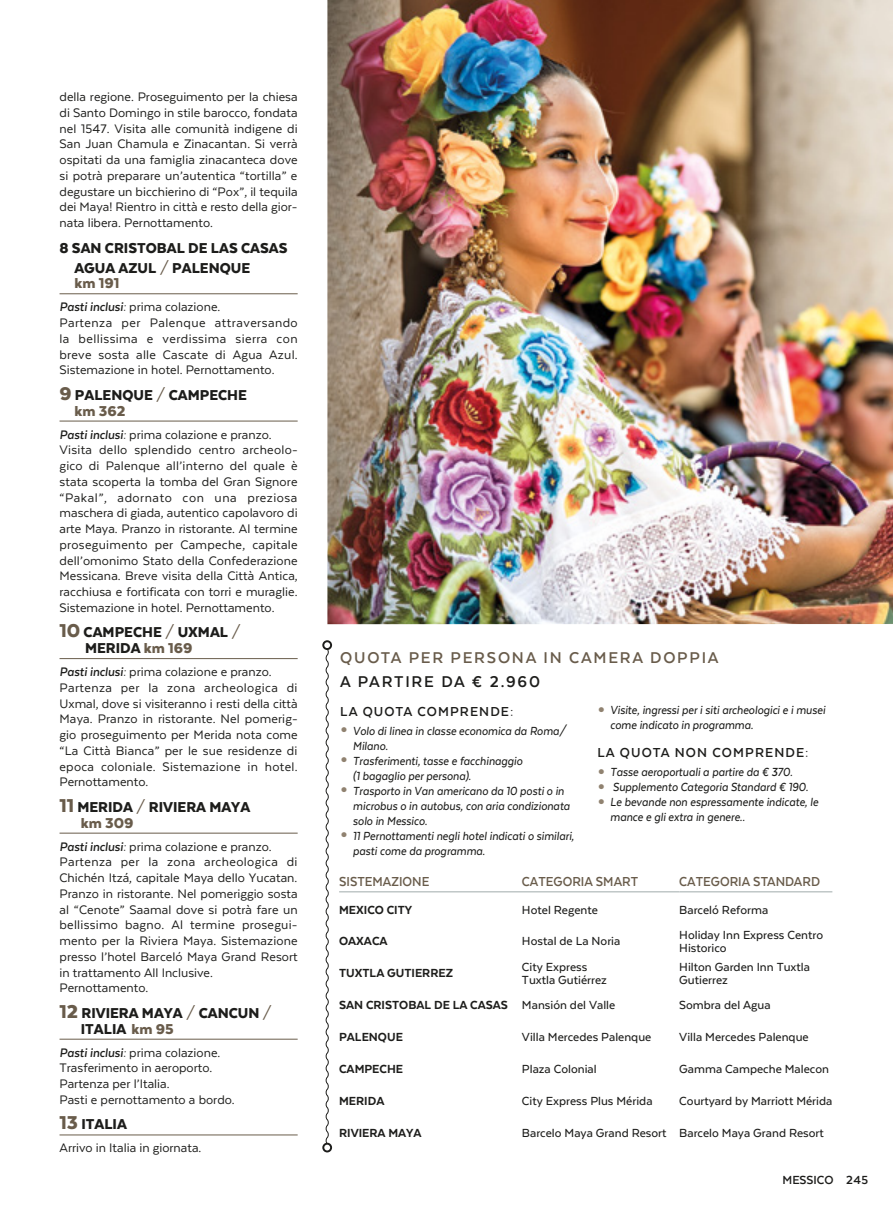
<style>
.page{position:relative;width:893px;height:1212px;background:#fff}
.page>*{position:absolute;margin:0;border:0;box-sizing:border-box;transform-origin:0 0}
.t1{font:700 18px "Texta";letter-spacing:.1em;color:#695c4b}
.t2{font:700 18px "Texta";letter-spacing:.1em;color:#1d1d1b}
.t3{font:900 16.5px/15.8px "Texta";color:#1d1d1b}
.t4{font:900 16.5px "Texta";color:#695c4b}
.t5{font:700 15px "Texta";color:#695c4b;scale:.95 1}
.t6{font:700 15px "Texta";letter-spacing:.075em;color:#1d1d1b}
.t7{font:14.25px/15.8px "Texta";letter-spacing:.005em;color:#1d1d1b}
.t8{font:italic 500 13.5px/15px "Texta";color:#1d1d1b;scale:.9 1}
.t9{font:500 13.5px/13.5px "Texta";color:#1d1d1b}
.t10{font:800 13.5px "Texta";color:#1d1d1b}
.t11{font:700 13.5px "Texta";color:#1d1d1b}
.s1{font-weight:400;color:#695c4b}
.s2{font-weight:700;font-style:italic}
.s3{font-size:21.45px;color:#695c4b}
.s4{color:#695c4b}
.s5{font-weight:900;font-style:normal;font-size:24px;color:#908270}
.s6{font-weight:500}
</style>
<div class="page">
<hr style="left:60px;top:293px;width:238px;height:1px;background:#695c4b">
<hr style="left:60px;top:421px;width:238px;height:1px;background:#695c4b">
<hr style="left:60px;top:658px;width:238px;height:1px;background:#695c4b">
<hr style="left:60px;top:833px;width:238px;height:1px;background:#695c4b">
<hr style="left:60px;top:1039px;width:238px;height:1px;background:#695c4b">
<hr style="left:60px;top:1134px;width:238px;height:1px;background:#695c4b">
<img style="left:327px;top:0;width:566px;height:624px">
<hr style="left:339px;top:891px;width:183px;height:1px;background:#c0c7c7">
<hr style="left:522px;top:891px;width:157px;height:1px;background:#c0c7c7">
<hr style="left:679px;top:891px;width:153px;height:1px;background:#c0c7c7">
<svg style="left:325px;top:649px;width:5px;height:495px"></svg>
<div style="left:322px;top:640px;width:10px;height:10px;border:2px solid #1d1d1b;border-radius:50%"></div>
<div style="left:322px;top:1143px;width:10px;height:9px;border:2px solid #1d1d1b;border-radius:50%"></div>
<p class="t7" style="left:60px;top:89px;width:240px;text-align:justify">della regione. Proseguimento per la chiesa di Santo Domingo in stile barocco, fondata nel 1547. Visita alle comunità indigene di San Juan Chamula e Zinacantan. Si verrà ospitati da una famiglia zinacanteca dove si potrà preparare un’autentica “tortilla” e degustare un bicchierino di “Pox”, il tequila dei Maya! Rientro in città e resto della gior&shy;nata libera. Pernottamento.</p>
<p class="t3" style="left:74px;top:238px;width:215px;line-height:19.8px;text-indent:-15px">8 SAN CRISTOBAL DE LAS CASAS<br>AGUA AZUL <span class="s1">/</span> PALENQUE</p>
<p class="t4" style="left:74px;top:275px;width:46px">km 191</p>
<p class="t7" style="left:60px;top:299px;width:240px"><span class="s2">Pasti inclusi:</span> prima colazione.<br>Partenza per Palenque attraversando la bellissima e verdissima sierra con breve sosta alle Cascate di Agua Azul.<br>Sistemazione in hotel. Pernottamento.</p>
<p class="t3" style="left:74px;top:387px;width:174px;text-indent:-15px"><span class="s3">9</span> PALENQUE <span class="s1">/</span> CAMPECHE <span class="s4">km 362</span></p>
<p class="t7" style="left:60px;top:426px;width:240px"><span class="s2">Pasti inclusi:</span> prima colazione e pranzo.<br>Visita dello splendido centro archeolo&shy;gico di Palenque all’interno del quale è stata scoperta la tomba del Gran Signore “Pakal”, adornato con una preziosa maschera di giada, autentico capolavoro di arte Maya. Pranzo in ristorante. Al termine proseguimento per Campeche, capitale dell’omonimo Stato della Confederazione Messicana. Breve visita della Città Antica, racchiusa e fortificata con torri e muraglie.<br>Sistemazione in hotel. Pernottamento.</p>
<p class="t3" style="left:85px;top:624px;width:157px;text-indent:-26px"><span class="s3">10</span> CAMPECHE <span class="s1">/</span> UXMAL <span class="s1">/<br></span>MERIDA <span class="s4">km 169</span></p>
<p class="t7" style="left:60px;top:664px;width:240px"><span class="s2">Pasti inclusi:</span> prima colazione e pranzo.<br>Partenza per la zona archeologica di Uxmal, dove si visiteranno i resti della città Maya. Pranzo in ristorante. Nel pomerig&shy;gio proseguimento per Merida nota come “La Città Bianca” per le sue residenze di epoca coloniale. Sistemazione in hotel.<br>Pernottamento.</p>
<p class="t3" style="left:81px;top:799px;width:171px;text-indent:-21px"><span class="s3">11</span> MERIDA <span class="s1">/</span> RIVIERA MAYA <span class="s4">km 309</span></p>
<p class="t7" style="left:60px;top:838px;width:240px"><span class="s2">Pasti inclusi:</span> prima colazione e pranzo.<br>Partenza per la zona archeologica di Chichén Itzá, capitale Maya dello Yucatan.<br>Pranzo in ristorante. Nel pomeriggio sosta al “Cenote” Saamal dove si potrà fare un bellissimo bagno. Al termine prosegui&shy;mento per la Riviera Maya. Sistemazione presso l’hotel Barceló Maya Grand Resort in trattamento All Inclusive.<br>Pernottamento.</p>
<p class="t3" style="left:81px;top:1005px;width:193px;text-indent:-21px"><span class="s3">12</span> RIVIERA MAYA <span class="s1">/</span> CANCUN <span class="s1">/<br></span>ITALIA <span class="s4">km 95</span></p>
<p class="t7" style="left:60px;top:1044px;width:177px"><span class="s2">Pasti inclusi:</span> prima colazione.<br>Trasferimento in aeroporto.<br>Partenza per l’Italia.<br>Pasti e pernottamento a bordo.</p>
<p class="t3" style="left:60px;top:1116px;width:69px"><span class="s3">13</span> ITALIA</p>
<p class="t7" style="left:60px;top:1140px;width:143px">Arrivo in Italia in giornata.</p>
<p class="t1" style="left:340px;top:648px;width:380px">QUOTA PER PERSONA IN CAMERA DOPPIA</p>
<p class="t2" style="left:340px;top:672px;width:201px">A PARTIRE DA € 2.960</p>
<p class="t6" style="left:340px;top:703px;width:175px">LA QUOTA COMPRENDE:</p>
<p class="t8" style="left:353px;top:723px;width:238px;text-indent:-13px"><span class="s5">•</span> Volo di linea in classe economica da Roma/<br>Milano.</p>
<p class="t8" style="left:353px;top:753px;width:190px;text-indent:-13px"><span class="s5">•</span> Trasferimenti, tasse e facchinaggio (1 bagaglio per persona).</p>
<p class="t8" style="left:353px;top:783px;width:243px;text-indent:-13px"><span class="s5">•</span> Trasporto in Van americano da 10 posti o in microbus o in autobus, con aria condizionata solo in Messico.</p>
<p class="t8" style="left:353px;top:828px;width:247px;text-indent:-13px"><span class="s5">•</span> 11 Pernottamenti negli hotel indicati o similari, pasti come da programma.</p>
<p class="t8" style="left:610px;top:703px;width:240px;text-indent:-13px"><span class="s5">•</span> Visite, ingressi per i siti archeologici e i musei come indicato in programma.</p>
<p class="t6" style="left:597px;top:745px;width:213px">LA QUOTA NON COMPRENDE:</p>
<p class="t8" style="left:597px;top:765px;width:219px"><span class="s5">•</span> Tasse aeroportuali a partire da € 370.</p>
<p class="t8" style="left:597px;top:780px;width:236px"><span class="s5">•</span> Supplemento Categoria Standard € 190.</p>
<p class="t8" style="left:610px;top:795px;width:233px;text-indent:-13px"><span class="s5">•</span> Le bevande non espressamente indicate, le mance e gli extra in genere..</p>
<p class="t5" style="left:339px;top:874px;width:96px">SISTEMAZIONE</p>
<p class="t5" style="left:522px;top:874px;width:124px">CATEGORIA SMART</p>
<p class="t5" style="left:679px;top:874px;width:150px">CATEGORIA STANDARD</p>
<p class="t10" style="left:339px;top:902px;width:75px">MEXICO CITY</p>
<p class="t9" style="left:522px;top:902px;width:78px">Hotel Regente</p>
<p class="t9" style="left:679px;top:902px;width:90px">Barceló Reforma</p>
<p class="t10" style="left:339px;top:934px;width:50px">OAXACA</p>
<p class="t9" style="left:522px;top:934px;width:100px">Hostal de La Noria</p>
<p class="t9" style="left:679px;top:928px;width:145px">Holiday Inn Express Centro<br>Historico</p>
<p class="t10" style="left:339px;top:966px;width:115px">TUXTLA GUTIERREZ</p>
<p class="t9" style="left:522px;top:959px;width:86px">City Express<br>Tuxtla Gutiérrez</p>
<p class="t9" style="left:679px;top:959px;width:132px">Hilton Garden Inn Tuxtla<br>Gutierrez</p>
<p class="t10" style="left:339px;top:998px;width:278px">SAN CRISTOBAL DE LA CASAS <span class="s6">Mansión del Valle</span></p>
<p class="t9" style="left:679px;top:998px;width:93px">Sombra del Agua</p>
<p class="t10" style="left:339px;top:1030px;width:65px">PALENQUE</p>
<p class="t9" style="left:522px;top:1030px;width:131px">Villa Mercedes Palenque</p>
<p class="t9" style="left:679px;top:1030px;width:131px">Villa Mercedes Palenque</p>
<p class="t10" style="left:339px;top:1062px;width:66px">CAMPECHE</p>
<p class="t9" style="left:522px;top:1062px;width:76px">Plaza Colonial</p>
<p class="t9" style="left:679px;top:1062px;width:151px">Gamma Campeche Malecon</p>
<p class="t10" style="left:339px;top:1094px;width:47px">MERIDA</p>
<p class="t9" style="left:522px;top:1094px;width:132px">City Express Plus Mérida</p>
<p class="t9" style="left:679px;top:1094px;width:155px">Courtyard by Marriott Mérida</p>
<p class="t10" style="left:339px;top:1126px;width:84px">RIVIERA MAYA</p>
<p class="t9" style="left:522px;top:1126px;width:303px">Barcelo Maya Grand Resort Barcelo Maya Grand Resort</p>
<p class="t11" style="left:782px;top:1172px;width:87px">MESSICO 245</p>
</div>
